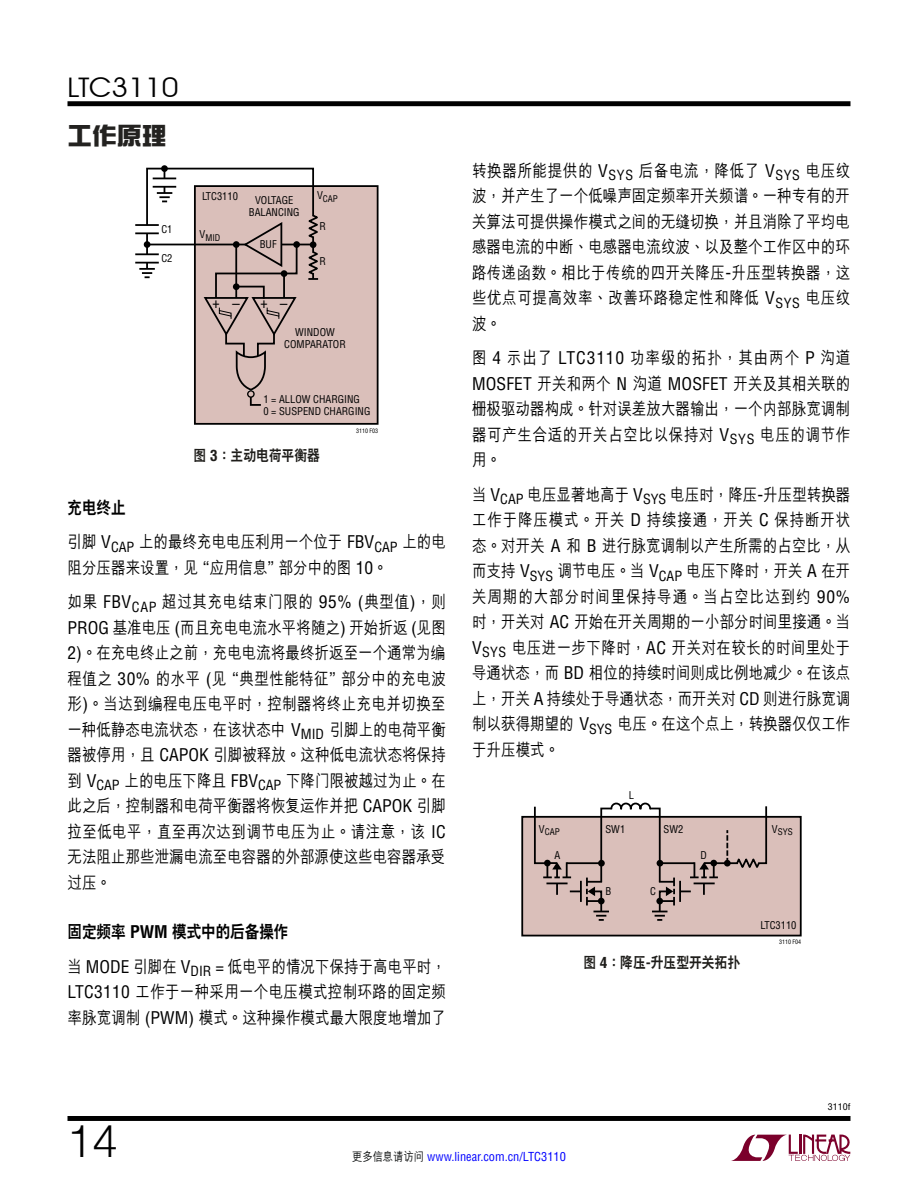
<style>
.page{position:relative;width:918px;height:1188px;background:#fff}
.page>*{position:absolute;margin:0;border:0;box-sizing:border-box;transform-origin:0 0}
.t1{font:300 45px "Helvetica Neue";color:#000}
.t2{font:27px "Avant Garde IT Cby BT";color:#000;scale:1.1 1}
.t3{font:700 24.75px "CJ Ngai HKS";color:#232220}
.t4{font:500 17.1px/25.5px "M Hei HKS";color:#000;text-align:justify;scale:.85 1}
.t5{font:800 17.1px "C Hei 2 HKS";color:#000;scale:.85 1}
.t6{font:800 15px "C Hei 2 HKS";color:#1e1d1a;scale:.85 1}
.t7{font:condensed 12.15px "Helvetica LT Std";color:#00f}
.t8{font:condensed 10.5px/12px "Helvetica LT Std";color:#000;text-align:center}
.t9{font:condensed 9px "Helvetica LT Std";color:#000}
.t10{font:condensed 9px "Helvetica LT Std";color:#000;scale:1.1 1}
.t11{font:condensed 6px "Helvetica LT Std";color:#000}
.s1{font-family:"Helvetica LT Std";font-weight:700;font-stretch:condensed}
.s2{font-family:"Helvetica LT Std";font-weight:400;font-stretch:condensed}
.s3{font-family:"M Hei HKS";font-weight:500;font-stretch:normal;color:#080b0b}
</style>
<div class="page">
<svg style="left:731px;top:1135px;width:119px;height:26px"></svg>
<div style="left:68px;top:101px;width:782px;height:5px;background:#000"></div>
<div style="left:68px;top:1116px;width:782px;height:5px;background:#000"></div>
<div style="left:195px;top:186px;width:183px;height:238px;background:#dabfba"></div>
<div style="left:194px;top:185px;width:185px;height:240px;border:2px solid #000"></div>
<hr style="left:135px;top:224px;width:24px;height:2px;background:#000">
<hr style="left:135px;top:232px;width:24px;height:2px;background:#000">
<hr style="left:135px;top:253px;width:24px;height:2px;background:#000">
<hr style="left:135px;top:262px;width:24px;height:2px;background:#000">
<div style="left:522px;top:817px;width:279px;height:119px;background:#dabfba"></div>
<div style="left:521px;top:816px;width:281px;height:120px;border:2px solid #000"></div>
<svg style="left:533px;top:802px;width:235px;height:119px"></svg>
<svg style="left:139px;top:167px;width:182px;height:240px"></svg>
<h2 class="t2" style="left:68px;top:71px;width:103px">LTC3110</h2>
<h3 class="t3" style="left:68px;top:120px;width:100px">工作原理</h3>
<p class="t8" style="left:202px;top:190px;width:37px">LTC3110</p>
<p class="t8" style="left:249px;top:194px;width:52px">VOLTAGE<br>BALANCING</p>
<p class="t9" style="left:317px;top:193px;width:22px"><sup>V</sup>CAP</p>
<p class="t8" style="left:161px;top:223px;width:13px">C1</p>
<p class="t8" style="left:319px;top:220px;width:8px">R</p>
<p class="t8" style="left:161px;top:252px;width:13px">C2</p>
<p class="t8" style="left:319px;top:256px;width:8px">R</p>
<p class="t9" style="left:200px;top:232px;width:22px"><sup>V</sup>MID</p>
<p class="t8" style="left:260px;top:238px;width:18px">BUF</p>
<p class="t8" style="left:284px;top:326px;width:63px">WINDOW<br>COMPARATOR</p>
<p class="t8" style="left:263px;top:393px;width:109px;text-align:left">1 = ALLOW CHARGING<br>0 = SUSPEND CHARGING</p>
<p class="t6" style="left:194px;top:445px;width:150px">圖 <span class="s1">3</span>：主動電荷平衡器</p>
<p class="t11" style="left:356px;top:427px;width:24px">3110 F03</p>
<p class="t5" style="left:68px;top:496px;width:70px">充電終止</p>
<p class="t4" style="left:68px;top:528px;width:447px">引腳 <span class="s2">V</span><sub>CAP</sub> 上的最終充電電壓利用一個位於 <span class="s2">FBV</span><sub>CAP</sub> 上的電阻分壓器來設置，見 <span class="s2">“</span>應用信息<span class="s2">”</span> 部分中的圖 <span class="s2">10</span>。</p>
<p class="t4" style="left:67px;top:588px;width:447px">如果 <span class="s2">FBV</span><sub>CAP</sub> 超過其充電結束門限的 <span class="s2">95% (</span>典型值<span class="s2">)</span>，則<span class="s2">PROG</span> 基準電壓 <span class="s2">(</span>而且充電電流水平將隨之<span class="s2">)</span> 開始折返 <span class="s2">(</span>見圖<span class="s2">2)</span>。在充電終止之前，充電電流將最終折返至一個通常為編程值之 <span class="s2">30%</span> 的水平 <span class="s2">(</span>見 <span class="s2">“</span>典型性能特征<span class="s2">”</span> 部分中的充電波形<span class="s2">)</span>。當達到編程電壓電平時，控制器將終止充電並切換至一種低靜態電流狀態，在該狀態中 <span class="s2">V</span><sub>MID</sub> 引腳上的電荷平衡器被停用，且 <span class="s2">CAPOK</span> 引腳被釋放。這種低電流狀態將保持到 <span class="s2">V</span><sub>CAP</sub> 上的電壓下降且 <span class="s2">FBV</span><sub>CAP</sub> 下降門限被越過為止。在此之後，控制器和電荷平衡器將恢復運作並把 <span class="s2">CAPOK</span> 引腳拉至低電平，直至再次達到調節電壓為止。請注意，該 <span class="s2">IC</span>無法阻止那些泄漏電流至電容器的外部源使這些電容器承受過壓。</p>
<p class="t5" style="left:68px;top:920px;width:261px">固定頻率 <span class="s1">PWM</span> 模式中的後備操作</p>
<p class="t4" style="left:68px;top:952px;width:447px">當 <span class="s2">MODE</span> 引腳在 <span class="s2">V</span><sub>DIR</sub> <span class="s2">=</span> 低電平的情況下保持於高電平時，<span class="s2">LTC3110</span> 工作於一種採用一個電壓模式控制環路的固定頻率脈寬調制 <span class="s2">(PWM)</span> 模式。這種操作模式最大限度地增加了</p>
<p class="t4" style="left:472px;top:157px;width:447px">轉換器所能提供的 <span class="s2">V</span><sub>SYS</sub> 後備電流，降低了 <span class="s2">V</span><sub>SYS</sub> 電壓紋波，並產生了一個低噪聲固定頻率開關頻譜。一種專有的開關算法可提供操作模式之間的無縫切換，並且消除了平均電感器電流的中斷、電感器電流紋波、以及整個工作區中的環路傳遞函數。相比於傳統的四開關降壓<span class="s2">-</span>升壓型轉換器，這些優點可提高效率、改善環路穩定性和降低 <span class="s2">V</span><sub>SYS</sub> 電壓紋波。</p>
<p class="t4" style="left:472px;top:344px;width:447px">圖 <span class="s2">4</span> 示出了 <span class="s2">LTC3110</span> 功率級的拓撲，其由兩個 <span class="s2">P</span> 溝道<span class="s2">MOSFET</span> 開關和兩個 <span class="s2">N</span> 溝道 <span class="s2">MOSFET</span> 開關及其相關聯的柵極驅動器構成。針對誤差放大器輸出，一個內部脈寬調制器可產生合適的開關佔空比以保持對 <span class="s2">V</span><sub>SYS</sub> 電壓的調節作用。</p>
<p class="t4" style="left:472px;top:481px;width:447px">當 <span class="s2">V</span><sub>CAP</sub> 電壓顯著地高於 <span class="s2">V</span><sub>SYS</sub> 電壓時，降壓<span class="s2">-</span>升壓型轉換器工作於降壓模式。開關 <span class="s2">D</span> 持續接通，開關 <span class="s2">C</span> 保持斷開狀態。對開關 <span class="s2">A</span> 和 <span class="s2">B</span> 進行脈寬調制以產生所需的佔空比，從而支持 <span class="s2">V</span><sub>SYS</sub> 調節電壓。當 <span class="s2">V</span><sub>CAP</sub> 電壓下降時，開關 <span class="s2">A</span> 在開關週期的大部分時間裡保持導通。當佔空比達到約 <span class="s2">90%</span>時，開關對 <span class="s2">AC</span> 開始在開關週期的一小部分時間裡接通。當<span class="s2">V</span><sub>SYS</sub> 電壓進一步下降時，<span class="s2">AC</span> 開關對在較長的時間裡處於導通狀態，而 <span class="s2">BD</span> 相位的持續時間則成比例地減少。在該點上，開關 <span class="s2">A</span> 持續處於導通狀態，而開關對 <span class="s2">CD</span> 則進行脈寬調制以獲得期望的 <span class="s2">V</span><sub>SYS</sub> 電壓。在這個點上，轉換器僅僅工作於升壓模式。</p>
<p class="t8" style="left:629px;top:789px;width:7px">L</p>
<p class="t8" style="left:664px;top:823px;width:21px">SW2</p>
<p class="t9" style="left:539px;top:826px;width:22px"><sup>V</sup>CAP</p>
<p class="t8" style="left:605px;top:823px;width:21px">SW1</p>
<p class="t9" style="left:772px;top:826px;width:22px"><sup>V</sup>SYS</p>
<p class="t8" style="left:554px;top:849px;width:7px">A</p>
<p class="t8" style="left:700px;top:849px;width:8px">D</p>
<p class="t8" style="left:605px;top:885px;width:7px">B</p>
<p class="t8" style="left:650px;top:885px;width:7px">C</p>
<p class="t6" style="left:583px;top:952px;width:186px">圖 <span class="s1">4</span>：降壓<span class="s1">-</span>升壓型開關拓撲</p>
<p class="t8" style="left:761px;top:919px;width:37px">LTC3110</p>
<p class="t11" style="left:779px;top:938px;width:24px">3110 F04</p>
<p class="t10" style="left:828px;top:1102px;width:22px">3110f</p>
<h1 class="t1" style="left:68px;top:1105px;width:52px">14</h1>
<p class="t7" style="left:352px;top:1149px;width:215px"><span class="s3">更多信息請訪問</span> www.linear.com.cn/LTC3110</p>
</div>
